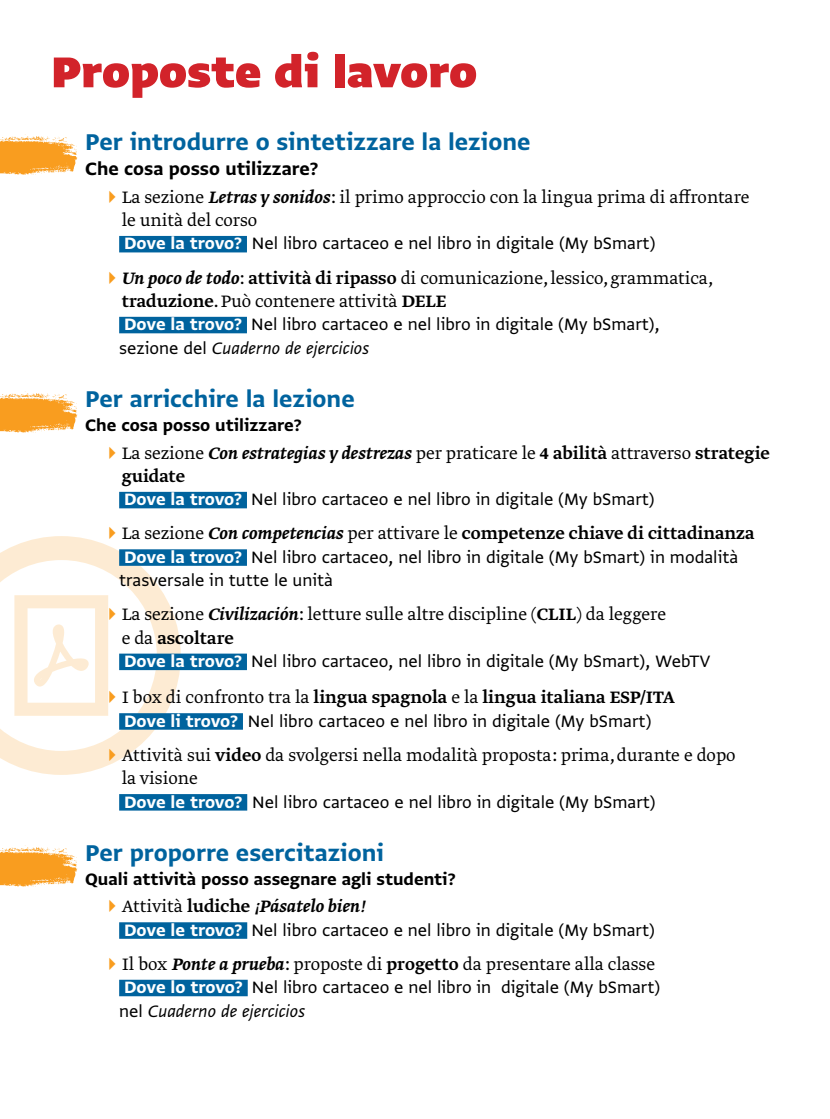
<style>
.page{position:relative;width:830px;height:1119px;background:#fff}
.page>*{position:absolute;margin:0;border:0;box-sizing:border-box;transform-origin:0 0}
.t1{font:900 51px "Greta Sans Std";color:#d2232a}
.t2{font:27px "Greta Sans Std Bld";color:#00639e}
.t3{font:21px "Greta Sans Std Bld";color:#000}
.t4{font:19.5px/23.4px "Greta Sans Std";color:#000}
.t5{font:300 19.5px/23.4px "Greta Text Pro";color:#000}
.t6{font:19.5px "Greta Text Pro Medium Min";color:#000}
.t7{font:19.5px "Greta Sans Std Bld";color:#000}
.t8{font:italic 500 19.5px "Greta Text Pro";color:#000}
.s1{color:#f99d1f}
.s2{font-weight:500;font-style:italic}
.s3{font-family:"Greta Sans Std Bld";color:#fff}
.s4{font-family:"Greta Text Pro Medium Min";font-weight:400}
.s5{font-style:italic}
.s6{font-family:"Greta Text Pro";font-weight:300}
.s7{font-family:"Greta Text Pro";font-weight:500;font-style:italic}
.s8{font-weight:300;font-style:normal}
.s9{font-family:"Greta Text Pro Medium Min";font-weight:400;font-style:normal}
</style>
<div class="page">
<svg style="left:0;top:536px;width:181px;height:238px"></svg>
<svg style="left:14px;top:595px;width:94px;height:120px"></svg>
<div style="left:119px;top:236px;width:128px;height:16px;background:#00639e"></div>
<div style="left:119px;top:317px;width:128px;height:16px;background:#00639e"></div>
<div style="left:119px;top:492px;width:128px;height:16px;background:#00639e"></div>
<div style="left:119px;top:549px;width:128px;height:16px;background:#00639e"></div>
<div style="left:119px;top:653px;width:128px;height:17px;background:#00639e"></div>
<div style="left:119px;top:713px;width:124px;height:16px;background:#00639e"></div>
<div style="left:119px;top:794px;width:128px;height:16px;background:#00639e"></div>
<div style="left:119px;top:922px;width:128px;height:16px;background:#00639e"></div>
<div style="left:119px;top:979px;width:128px;height:17px;background:#00639e"></div>
<img style="left:0;top:134px;width:78px;height:41px">
<img style="left:0;top:393px;width:78px;height:40px">
<img style="left:0;top:845px;width:78px;height:42px">
<h1 class="t1" style="left:51px;top:41px;width:427px">Proposte di lavoro</h1>
<h2 class="t2" style="left:85px;top:126px;width:446px">Per introdurre o sintetizzare la lezione</h2>
<p class="t3" style="left:85px;top:156px;width:235px">Che cosa posso utilizzare?</p>
<p class="t5" style="left:122px;top:186px;width:629px;text-indent:-20px"><span class="s1">✔</span>La sezione <span class="s2">Letras y sonidos</span>: il primo approccio con la lingua prima di affrontare le unità del corso</p>
<p class="t4" style="left:124px;top:231px;width:532px"><span class="s3">Dove la trovo?</span> Nel libro cartaceo e nel libro in digitale (My bSmart)</p>
<p class="t5" style="left:122px;top:267px;width:592px;text-indent:-20px"><span class="s1">✔</span><span class="s2">Un poco de todo</span>: <span class="s4">attività di ripasso</span> di comunicazione, lessico, grammatica, <span class="s4">traduzione</span>. Può contenere attività <span class="s4">DELE</span></p>
<p class="t4" style="left:119px;top:312px;width:541px"><span class="s3">Dove la trovo?</span> Nel libro cartaceo e nel libro in digitale (My bSmart), sezione del <span class="s5">Cuaderno de ejercicios</span></p>
<h2 class="t2" style="left:85px;top:383px;width:271px">Per arricchire la lezione</h2>
<p class="t7" style="left:85px;top:413px;width:218px">Che cosa posso utilizzare?</p>
<p class="t5" style="left:102px;top:442px;width:669px"><span class="s1">✔</span>La sezione <span class="s2">Con estrategias y destrezas</span> per praticare le <span class="s4">4 abilità</span> attraverso <span class="s4">strategie</span></p>
<p class="t6" style="left:122px;top:463px;width:65px">guidate</p>
<p class="t4" style="left:124px;top:487px;width:532px"><span class="s3">Dove la trovo?</span> Nel libro cartaceo e nel libro in digitale (My bSmart)</p>
<p class="t6" style="left:102px;top:521px;width:653px"><span class="s1">✔</span><span class="s6">La sezione</span> <span class="s7">Con competencias</span> <span class="s6">per attivare le</span> competenze chiave di cittadinanza</p>
<p class="t4" style="left:119px;top:545px;width:620px"><span class="s3">Dove la trovo?</span> Nel libro cartaceo, nel libro in digitale (My bSmart) in modalità trasversale in tutte le unità</p>
<p class="t5" style="left:102px;top:603px;width:565px"><span class="s1">✔</span>La sezione <span class="s2">Civilización</span>: letture sulle altre discipline (<span class="s4">CLIL</span>) da leggere</p>
<p class="t6" style="left:122px;top:625px;width:114px"><span class="s6">e da</span> ascoltare</p>
<p class="t4" style="left:124px;top:649px;width:587px"><span class="s3">Dove la trovo?</span> Nel libro cartaceo, nel libro in digitale (My bSmart), WebTV</p>
<p class="t6" style="left:102px;top:685px;width:574px"><span class="s1">✔</span><span class="s6">I box di confronto tra la</span> lingua spagnola <span class="s6">e la</span> lingua italiana ESP/ITA</p>
<p class="t4" style="left:124px;top:708px;width:528px"><span class="s3">Dove li trovo?</span> Nel libro cartaceo e nel libro in digitale (My bSmart)</p>
<p class="t5" style="left:122px;top:744px;width:615px;text-indent:-20px"><span class="s1">✔</span>Attività sui <span class="s4">video</span> da svolgersi nella modalità proposta: prima, durante e dopo la visione</p>
<p class="t4" style="left:124px;top:789px;width:533px"><span class="s3">Dove le trovo?</span> Nel libro cartaceo e nel libro in digitale (My bSmart)</p>
<h2 class="t2" style="left:85px;top:837px;width:300px">Per proporre esercitazioni</h2>
<p class="t7" style="left:85px;top:867px;width:372px">Quali attività posso assegnare agli studenti?</p>
<p class="t8" style="left:102px;top:894px;width:264px"><span class="s1">✔</span><span class="s8">Attività</span> <span class="s9">ludiche</span> ¡Pásatelo bien!</p>
<p class="t4" style="left:124px;top:917px;width:532px"><span class="s3">Dove le trovo?</span> Nel libro cartaceo e nel libro in digitale (My bSmart)</p>
<p class="t5" style="left:102px;top:952px;width:554px"><span class="s1">✔</span>Il box <span class="s2">Ponte a prueba</span>: proposte di <span class="s4">progetto</span> da presentare alla classe</p>
<p class="t4" style="left:119px;top:975px;width:542px"><span class="s3">Dove lo trovo?</span> Nel libro cartaceo e nel libro in digitale (My bSmart) nel <span class="s5">Cuaderno de ejercicios</span></p>
</div>
